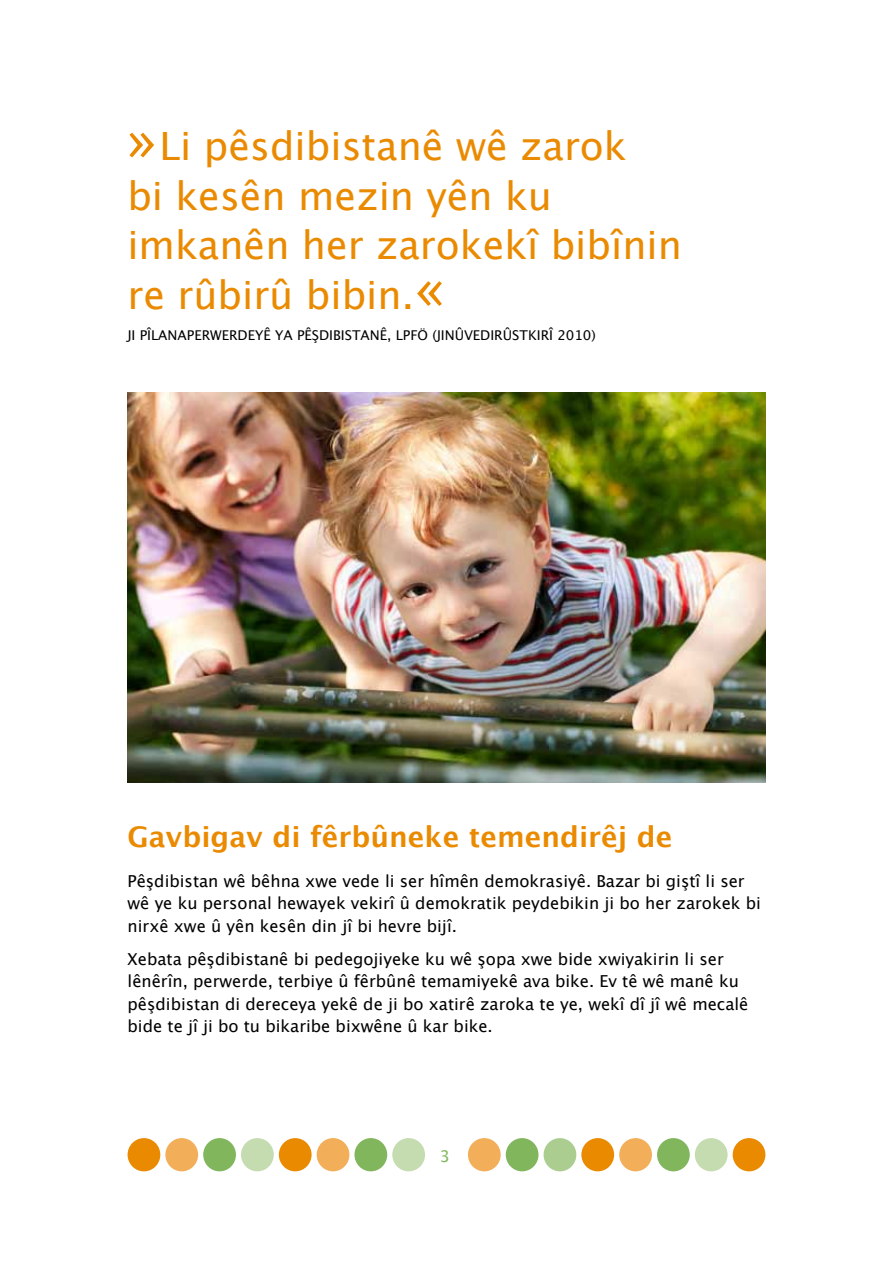
<style>
.page{position:relative;width:893px;height:1263px;background:#fff}
.page>*{position:absolute;margin:0;border:0;box-sizing:border-box;transform-origin:0 0}
.t1{font:39px/49.5px "Lucida Grande";color:#ea8a00}
.t2{font:700 28.5px "Lucida Grande";color:#ea8a00}
.t3{font:16.5px/22.5px "Lucida Grande";color:#000}
.t4{font:16.2px "Lucida Grande";color:#81b65d}
.t5{font:13.5px "Lucida Grande";color:#000}
.s1{font-size:57px}
</style>
<div class="page">
<div style="left:128px;top:1138px;width:32px;height:33px;background:#ea8a00;border-radius:50%"></div>
<div style="left:203px;top:1138px;width:33px;height:33px;background:#81b65d;border-radius:50%"></div>
<div style="left:165px;top:1138px;width:33px;height:33px;background:#f2ae58;border-radius:50%"></div>
<div style="left:241px;top:1138px;width:33px;height:33px;background:#c5dbb0;border-radius:50%"></div>
<div style="left:279px;top:1138px;width:33px;height:33px;background:#ea8a00;border-radius:50%"></div>
<div style="left:506px;top:1138px;width:32px;height:33px;background:#81b65d;border-radius:50%"></div>
<div style="left:695px;top:1138px;width:33px;height:33px;background:#c5dbb0;border-radius:50%"></div>
<div style="left:317px;top:1138px;width:32px;height:33px;background:#f2ae58;border-radius:50%"></div>
<div style="left:544px;top:1138px;width:32px;height:33px;background:#abcd8f;border-radius:50%"></div>
<div style="left:733px;top:1138px;width:32px;height:33px;background:#ea8a00;border-radius:50%"></div>
<div style="left:354px;top:1138px;width:33px;height:33px;background:#81b65d;border-radius:50%"></div>
<div style="left:581px;top:1138px;width:33px;height:33px;background:#ea8a00;border-radius:50%"></div>
<div style="left:619px;top:1138px;width:33px;height:33px;background:#f2ae58;border-radius:50%"></div>
<div style="left:392px;top:1138px;width:33px;height:33px;background:#c5dbb0;border-radius:50%"></div>
<div style="left:468px;top:1138px;width:33px;height:33px;background:#f2ae58;border-radius:50%"></div>
<div style="left:657px;top:1138px;width:33px;height:33px;background:#81b65d;border-radius:50%"></div>
<img style="left:128px;top:392px;width:637px;height:390px">
<h1 class="t1" style="left:127px;top:122px;width:556px"><span class="s1">»</span>Li pêsdibistanê wê zarok<br>bi kesên mezin yên ku imkanên her zarokekî bibînin re rûbirû bibin.<span class="s1">«</span></h1>
<p class="t5" style="left:127px;top:327px;width:470px">JI PÎLANAPERWERDEYÊ YA PÊŞDIBISTANÊ, LPFÖ (JINÛVEDIRÛSTKIRÎ 2010)</p>
<h2 class="t2" style="left:128px;top:814px;width:546px">Gavbigav di fêrbûneke temendirêj de</h2>
<p class="t3" style="left:128px;top:870px;width:635px">Pêşdibistan wê bêhna xwe vede li ser hîmên demokrasiyê. Bazar bi giştî li ser wê ye ku personal hewayek vekirî û demokratik peydebikin ji bo her zarokek bi nirxê xwe û yên kesên din jî bi hevre bijî.</p>
<p class="t3" style="left:128px;top:947px;width:622px">Xebata pêşdibistanê bi pedegojiyeke ku wê şopa xwe bide xwiyakirin li ser lênêrîn, perwerde, terbiye û fêrbûnê temamiyekê ava bike. Ev tê wê manê ku pêşdibistan di dereceya yekê de ji bo xatirê zaroka te ye, wekî dî jî wê mecalê bide te jî ji bo tu bikaribe bixwêne û kar bike.</p>
<p class="t4" style="left:440px;top:1147px;width:12px">3</p>
</div>
